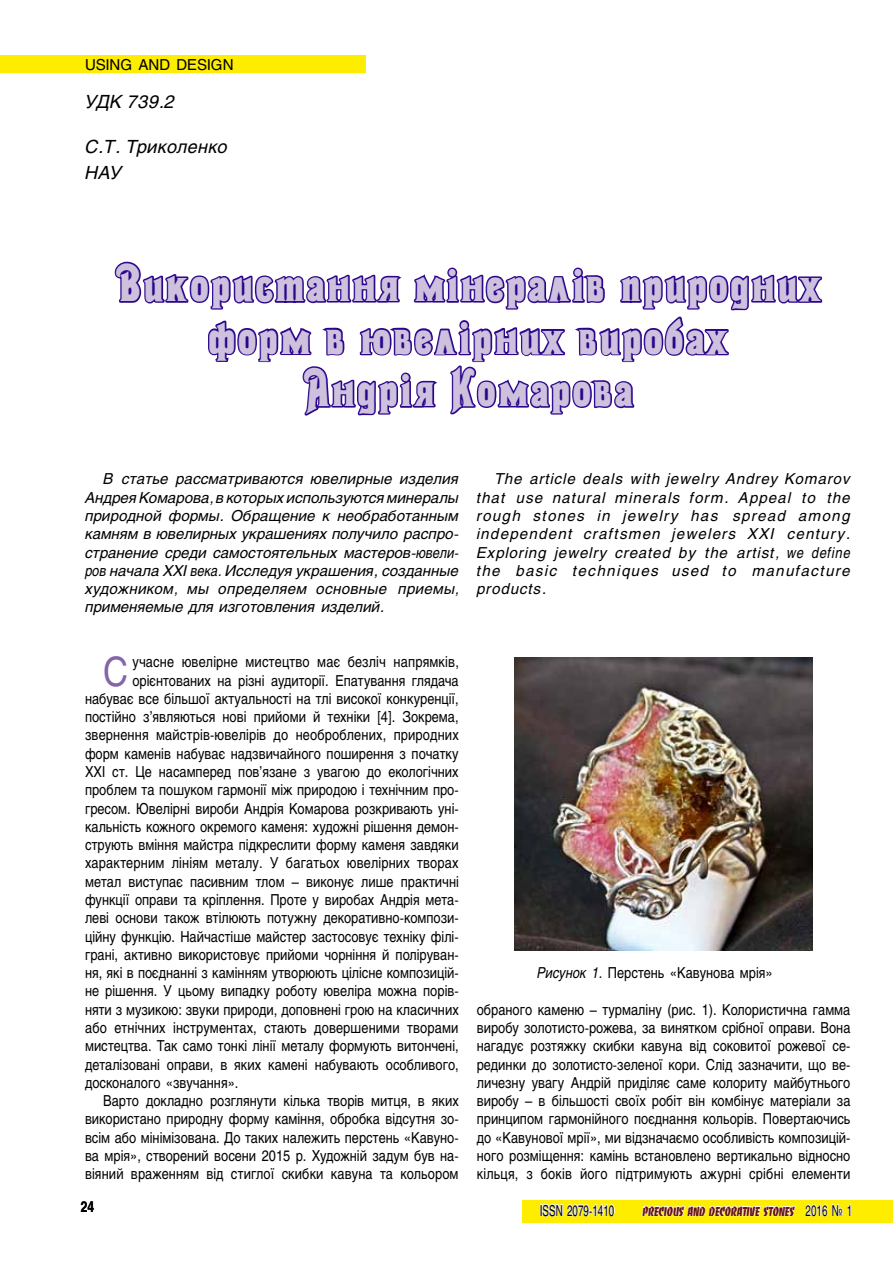
<style>
.page{position:relative;width:893px;height:1263px;background:#fff}
.page>*{position:absolute;margin:0;border:0;box-sizing:border-box;transform-origin:0 0}
.t1{font:40.2px "Helios";color:#8465a9;scale:.85 1}
.t2{font:36px/52.5px "Topaz";letter-spacing:.1em;color:#cec1dd;text-align:center}
.t3{font:italic 18px/26.7px "Helios";letter-spacing:.02em;color:#000}
.t4{font:15px/18.3px "Helios";color:#000;text-align:justify;scale:.85 1}
.t5{font:italic 15px/18.3px "Helios";letter-spacing:.04em;color:#000;text-align:justify}
.t6{font:15px "Helios";color:#000}
.t7{font:15px "Helios";color:#000;scale:.65 1}
.t8{font:700 15px "Helios";color:#000;scale:.8 1}
.t9{font:13.5px "Banco Heavy C";color:#671316;scale:.8 1}
.s1{font-style:italic}
.s2{font-family:"Helios";font-size:15px;color:#000}
</style>
<div class="page">
<div style="left:522px;top:1200px;width:371px;height:23px;background:#ffed00"></div>
<svg style="left:642px;top:1205px;width:154px;height:11px"></svg>
<svg style="left:805px;top:1204px;width:46px;height:12px"></svg>
<svg style="left:541px;top:1204px;width:74px;height:12px"></svg>
<div style="left:0;top:55px;width:365px;height:17px;background:#ffed00"></div>
<svg style="left:114px;top:261px;width:709px;height:155px"></svg>
<img style="left:515px;top:658px;width:297px;height:292px">
<p class="t6" style="left:85px;top:55px;width:150px">USING AND DESIGN</p>
<p class="t3" style="left:85px;top:88px;width:91px">УДК 739.2</p>
<p class="t3" style="left:85px;top:133px;width:144px">С.Т. Триколенко<br>НАУ</p>
<h2 class="t2" style="left:116px;top:262px;width:705px">Використання мінералів природних форм в ювелірних виробах<br>Андрія Комарова</h2>
<p class="t5" style="left:85px;top:470px;width:375px;text-indent:18px">В статье рассматриваются ювелирные изделия Андрея Комарова, в которых используются минералы природной формы. Обращение к необработанным камням в ювелирных украшениях получило распро&shy;странение среди самостоятельных мастеров-ювели&shy;ров начала ХХІ века. Исследуя украшения, созданные художником, мы определяем основные приемы, применяемые для изготовления изделий.</p>
<p class="t5" style="left:477px;top:470px;width:375px;text-indent:18px">The article deals with jewelry Andrey Komarov that use natural minerals form. Appeal to the rough stones in jewelry has spread among independent craftsmen jewelers XXI century.<br>Exploring jewelry created by the artist, we define the basic techniques used to manufacture products.</p>
<h1 class="t1" style="left:103px;top:647px;width:31px">С</h1>
<p class="t4" style="left:132px;top:653px;width:386px">учасне ювелірне мистецтво має безліч напрямків,</p>
<p class="t4" style="left:132px;top:671px;width:385px">орієнтованих на різні аудиторії. Епатування глядача</p>
<p class="t4" style="left:85px;top:689px;width:441px">набуває все більшої актуальності на тлі високої конкуренції,</p>
<p class="t4" style="left:85px;top:707px;width:441px">постійно з’являються нові прийоми й техніки [4]. Зокрема,</p>
<p class="t4" style="left:85px;top:726px;width:441px">звернення майстрів-ювелірів до необроблених, природних</p>
<p class="t4" style="left:85px;top:744px;width:441px">форм каменів набуває надзвичайного поширення з початку</p>
<p class="t4" style="left:85px;top:762px;width:441px">ХХІ ст. Це насамперед пов’язане з увагою до екологічних</p>
<p class="t4" style="left:85px;top:781px;width:441px">проблем та пошуком гармонії між природою і технічним про-</p>
<p class="t4" style="left:85px;top:799px;width:441px">гресом. Ювелірні вироби Андрія Комарова розкривають уні-</p>
<p class="t4" style="left:85px;top:817px;width:441px">кальність кожного окремого каменя: художні рішення демон-</p>
<p class="t4" style="left:85px;top:835px;width:441px">струють вміння майстра підкреслити форму каменя завдяки</p>
<p class="t4" style="left:85px;top:854px;width:441px">характерним лініям металу. У багатьох ювелірних творах</p>
<p class="t4" style="left:85px;top:872px;width:441px">метал виступає пасивним тлом – виконує лише практичні</p>
<p class="t4" style="left:85px;top:890px;width:441px">функції оправи та кріплення. Проте у виробах Андрія мета-</p>
<p class="t4" style="left:85px;top:909px;width:441px">леві основи також втілюють потужну декоративно-компози-</p>
<p class="t4" style="left:85px;top:927px;width:441px">ційну функцію. Найчастіше майстер застосовує техніку філі-</p>
<p class="t4" style="left:85px;top:945px;width:441px">грані, активно використовує прийоми чорніння й поліруван-</p>
<p class="t4" style="left:85px;top:963px;width:441px">ня, які в поєднанні з камінням утворюють цілісне композицій-</p>
<p class="t4" style="left:85px;top:982px;width:441px">не рішення. У цьому випадку роботу ювеліра можна порів-</p>
<p class="t4" style="left:85px;top:1000px;width:441px">няти з музикою: звуки природи, доповнені грою на класичних</p>
<p class="t4" style="left:85px;top:1018px;width:441px">або етнічних інструментах, стають довершеними творами</p>
<p class="t4" style="left:85px;top:1037px;width:441px">мистецтва. Так само тонкі лінії металу формують витончені,</p>
<p class="t4" style="left:85px;top:1055px;width:441px">деталізовані оправи, в яких камені набувають особливого,</p>
<p class="t4" style="left:85px;top:1073px;width:182px">досконалого «звучання».</p>
<p class="t4" style="left:103px;top:1091px;width:420px">Варто докладно розглянути кілька творів митця, в яких</p>
<p class="t4" style="left:85px;top:1110px;width:441px">використано природну форму каміння, обробка відсутня зо-</p>
<p class="t4" style="left:85px;top:1128px;width:441px">всім або мінімізована. До таких належить перстень «Кавуно-</p>
<p class="t4" style="left:85px;top:1146px;width:441px">ва мрія», створений восени 2015 р. Художній задум був на-</p>
<p class="t4" style="left:85px;top:1165px;width:441px">віяний враженням від стиглої скибки кавуна та кольором</p>
<p class="t4" style="left:537px;top:963px;width:279px"><span class="s1">Рисунок 1.</span> Перстень «Кавунова мрія»</p>
<p class="t4" style="left:477px;top:1000px;width:441px">обраного каменю – турмаліну (рис. 1). Колористична гамма виробу золотисто-рожева, за винятком срібної оправи. Вона нагадує розтяжку скибки кавуна від соковитої рожевої се&shy;рединки до золотисто-зеленої кори. Слід зазначити, що ве&shy;личезну увагу Андрій приділяє саме колориту майбутнього виробу – в більшості своїх робіт він комбінує матеріали за принципом гармонійного поєднання кольорів. Повертаючись до «Кавунової мрії», ми відзначаємо особливість композицій&shy;ного розміщення: камінь встановлено вертикально відносно кільця, з боків його підтримують ажурні срібні елементи</p>
<p class="t8" style="left:81px;top:1198px;width:18px">24</p>
<p class="t7" style="left:540px;top:1201px;width:116px">ISSN 2079-1410</p>
<p class="t9" style="left:642px;top:1203px;width:264px">PRECIOUS AND DECORATIVE STONES <span class="s2">2016 № 1</span></p>
</div>
